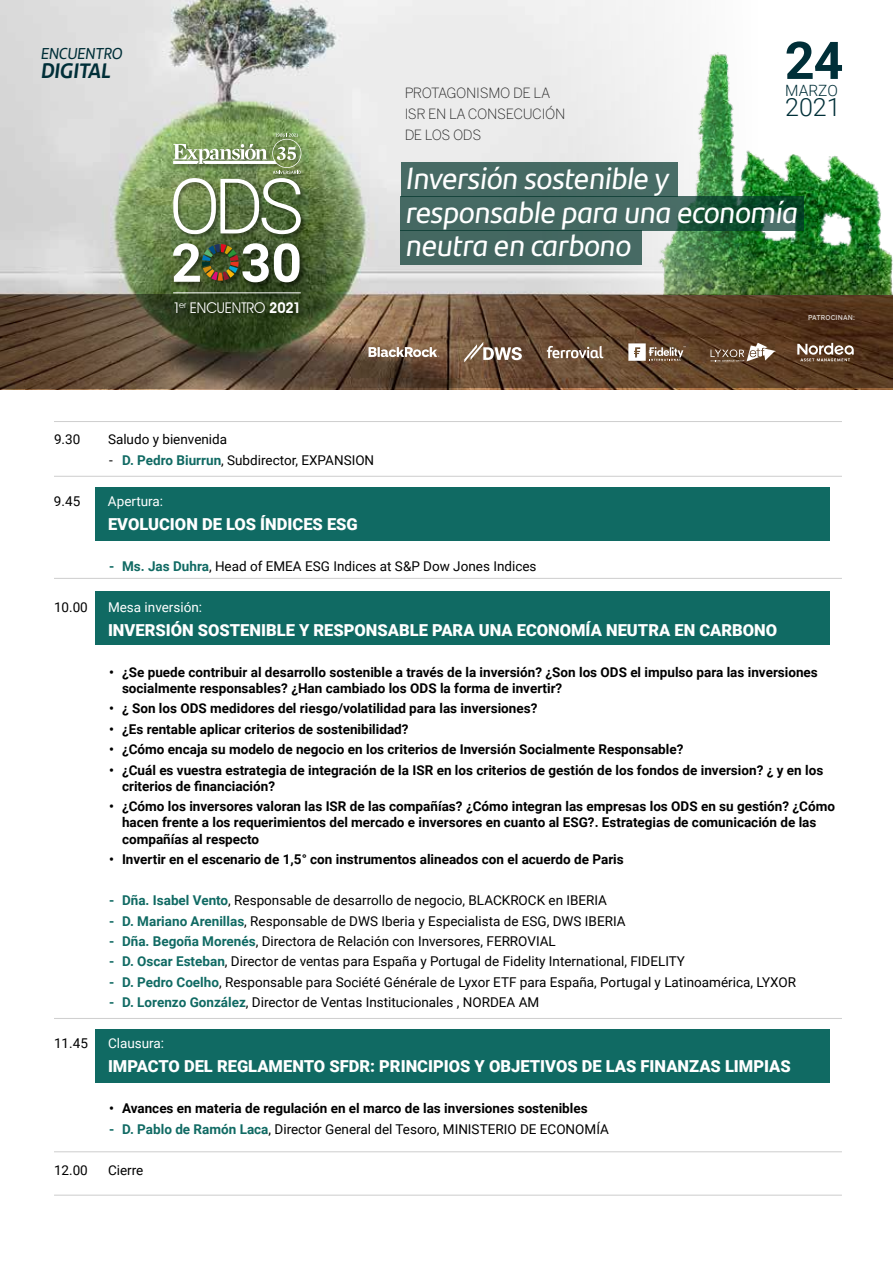
<style>
.page{position:relative;width:893px;height:1263px;background:#fff}
.page>*{position:absolute;margin:0;border:0;box-sizing:border-box;transform-origin:0 0}
.t1{font:700 52.05px "Roboto";color:#002f38}
.t2{font:30.6px/33.5px "Santander Headline";color:#fff}
.t3{font:300 25.05px "Roboto";color:#002f38}
.t4{font:700 21px "Santander Headline";color:#002f38}
.t5{font:900 16.5px "Roboto";color:#fff}
.t6{font:15.9px "Santander Headline";color:#002f38}
.t7{font:300 15.6px "Roboto";color:#002f38}
.t8{font:14.7px "Avant Garde IT Cby BT";letter-spacing:-.01em;color:#fff}
.t9{font:300 13.95px/21.3px "Benton Sans";letter-spacing:-.02em;color:#000}
.t10{font:700 13.5px/16.2px "Roboto";color:#000}
.t11{font:13.5px "Roboto";color:#000}
.t12{font:13.5px "Roboto";color:#fff}
.t13{font:500 6.6px "Benton Sans BBVA";letter-spacing:.02em;color:#fff}
.s1{font-weight:600}
.s2{font-weight:700;color:#106a63}
</style>
<div class="page">
<div style="left:96px;top:487px;width:734px;height:54px;background:#106a63"></div>
<div style="left:96px;top:592px;width:734px;height:53px;background:#106a63"></div>
<div style="left:96px;top:1030px;width:734px;height:53px;background:#106a63"></div>
<img style="left:0;top:0;width:893px;height:389px">
<svg style="left:265px;top:294px;width:628px;height:94px;background:#644931"></svg>
<svg style="left:0;top:294px;width:265px;height:95px;background:#574933"></svg>
<svg style="left:378px;top:0;width:515px;height:294px;fill:#ececec"></svg>
<img style="left:624px;top:35px;width:269px;height:259px">
<div style="left:173px;top:133px;width:135px;height:47px;background:#000;opacity:.4"></div>
<div style="left:173px;top:178px;width:134px;height:111px;background:#000;opacity:.4"></div>
<img style="left:173px;top:243px;width:127px;height:39px">
<svg style="left:173px;top:133px;width:128px;height:101px"></svg>
<div style="left:174px;top:302px;width:130px;height:17px;background:#000;opacity:.4"></div>
<div style="left:173px;top:292px;width:134px;height:7px;background:#000;opacity:.4"></div>
<hr style="left:173px;top:292px;width:128px;height:1px;background:#fff">
<svg style="left:401px;top:196px;width:403px;height:35px;background:#366054"></svg>
<div style="left:401px;top:231px;width:241px;height:34px;background:#446761"></div>
<div style="left:401px;top:162px;width:277px;height:34px;background:#476a64"></div>
<hr style="left:54px;top:421px;width:788px;height:1px;background:#d0d0d0">
<hr style="left:54px;top:476px;width:788px;height:1px;background:#d0d0d0">
<hr style="left:54px;top:578px;width:788px;height:1px;background:#d0d0d0">
<hr style="left:54px;top:1018px;width:788px;height:1px;background:#d0d0d0">
<hr style="left:54px;top:1151px;width:788px;height:1px;background:#d0d0d0">
<hr style="left:54px;top:1194px;width:788px;height:2px;background:#d0d0d0">
<svg style="left:547px;top:346px;width:56px;height:12px"></svg>
<svg style="left:464px;top:342px;width:58px;height:20px"></svg>
<svg style="left:369px;top:347px;width:70px;height:10px"></svg>
<svg style="left:628px;top:343px;width:57px;height:18px"></svg>
<svg style="left:710px;top:343px;width:66px;height:18px"></svg>
<svg style="left:797px;top:343px;width:57px;height:18px"></svg>
<p class="t6" style="left:40px;top:42px;width:86px">ENCUENTRO</p>
<h3 class="t4" style="left:40px;top:54px;width:75px">DIGITAL</h3>
<p class="t8" style="left:173px;top:299px;width:130px">1<sup>er</sup> ENCUENTRO <span class="s1">2021</span></p>
<h1 class="t1" style="left:785px;top:24px;width:60px">24</h1>
<p class="t7" style="left:785px;top:80px;width:54px">MARZO</p>
<h3 class="t3" style="left:785px;top:90px;width:57px">2021</h3>
<p class="t9" style="left:404px;top:82px;width:163px">PROTAGONISMO DE LA<br>ISR EN LA CONSECUCIÓN<br>DE LOS ODS</p>
<h2 class="t2" style="left:405px;top:160px;width:399px">Inversión sostenible y responsable para una economía neutra en carbono</h2>
<p class="t13" style="left:808px;top:314px;width:48px">PATROCINAN:</p>
<p class="t11" style="left:54px;top:430px;width:28px">9.30</p>
<p class="t11" style="left:108px;top:430px;width:121px">Saludo y bienvenida</p>
<p class="t11" style="left:109px;top:451px;width:266px">- <span class="s2">D. Pedro Biurrun</span>, Subdirector, EXPANSION</p>
<p class="t11" style="left:54px;top:491px;width:28px">9.45</p>
<p class="t12" style="left:108px;top:491px;width:57px">Apertura:</p>
<p class="t5" style="left:108px;top:512px;width:251px">EVOLUCION DE LOS ÍNDICES ESG</p>
<p class="t11" style="left:109px;top:556px;width:429px"><span class="s2">- Ms. Jas Duhra</span>, Head of EMEA ESG Indices at S&amp;P Dow Jones Indices</p>
<p class="t11" style="left:54px;top:597px;width:35px">10.00</p>
<p class="t12" style="left:108px;top:597px;width:96px">Mesa inversión:</p>
<p class="t5" style="left:108px;top:618px;width:671px">INVERSIÓN SOSTENIBLE Y RESPONSABLE PARA UNA ECONOMÍA NEUTRA EN CARBONO</p>
<p class="t10" style="left:122px;top:663px;width:697px;text-indent:-13px">• ¿Se puede contribuir al desarrollo sostenible a través de la inversión? ¿Son los ODS el impulso para las inversiones socialmente responsables? ¿Han cambiado los ODS la forma de invertir?</p>
<p class="t10" style="left:109px;top:700px;width:430px">• ¿ Son los ODS medidores del riesgo/volatilidad para las inversiones?</p>
<p class="t10" style="left:109px;top:720px;width:301px">• ¿Es rentable aplicar criterios de sostenibilidad?</p>
<p class="t10" style="left:109px;top:741px;width:576px">• ¿Cómo encaja su modelo de negocio en los criterios de Inversión Socialmente Responsable?</p>
<p class="t10" style="left:122px;top:761px;width:703px;text-indent:-13px">• ¿Cuál es vuestra estrategia de integración de la ISR en los criterios de gestión de los fondos de inversion? ¿ y en los criterios de financiación?</p>
<p class="t10" style="left:122px;top:798px;width:714px;text-indent:-13px">• ¿Cómo los inversores valoran las ISR de las compañías? ¿Cómo integran las empresas los ODS en su gestión? ¿Cómo hacen frente a los requerimientos del mercado e inversores en cuanto al ESG?. Estrategias de comunicación de las compañías al respecto</p>
<p class="t10" style="left:109px;top:851px;width:516px">• Invertir en el escenario de 1,5° con instrumentos alineados con el acuerdo de Paris</p>
<p class="t11" style="left:109px;top:891px;width:499px"><span class="s2">- Dña. Isabel Vento</span>, Responsable de desarrollo de negocio, BLACKROCK en IBERIA</p>
<p class="t11" style="left:109px;top:911px;width:518px"><span class="s2">- D. Mariano Arenillas</span>, Responsable de DWS Iberia y Especialista de ESG, DWS IBERIA</p>
<p class="t11" style="left:109px;top:932px;width:448px"><span class="s2">- Dña. Begoña Morenés</span>, Directora de Relación con Inversores, FERROVIAL</p>
<p class="t11" style="left:109px;top:952px;width:577px"><span class="s2">- D. Oscar Esteban</span>, Director de ventas para España y Portugal de Fidelity International, FIDELITY</p>
<p class="t11" style="left:109px;top:973px;width:688px"><span class="s2">- D. Pedro Coelho</span>, Responsable para Société Générale de Lyxor ETF para España, Portugal y Latinoamérica, LYXOR</p>
<p class="t11" style="left:109px;top:993px;width:432px"><span class="s2">- D. Lorenzo González</span>, Director de Ventas Institucionales , NORDEA AM</p>
<p class="t11" style="left:54px;top:1034px;width:35px">11.45</p>
<p class="t12" style="left:108px;top:1034px;width:58px">Clausura:</p>
<p class="t5" style="left:108px;top:1055px;width:684px">IMPACTO DEL REGLAMENTO SFDR: PRINCIPIOS Y OBJETIVOS DE LAS FINANZAS LIMPIAS</p>
<p class="t10" style="left:109px;top:1100px;width:480px">• Avances en materia de regulación en el marco de las inversiones sostenibles</p>
<p class="t11" style="left:109px;top:1119px;width:501px"><span class="s2">- D. Pablo de Ramón Laca</span>, Director General del Tesoro, MINISTERIO DE ECONOMÍA</p>
<p class="t11" style="left:54px;top:1160px;width:35px">12.00</p>
<p class="t11" style="left:108px;top:1160px;width:37px">Cierre</p>
</div>
